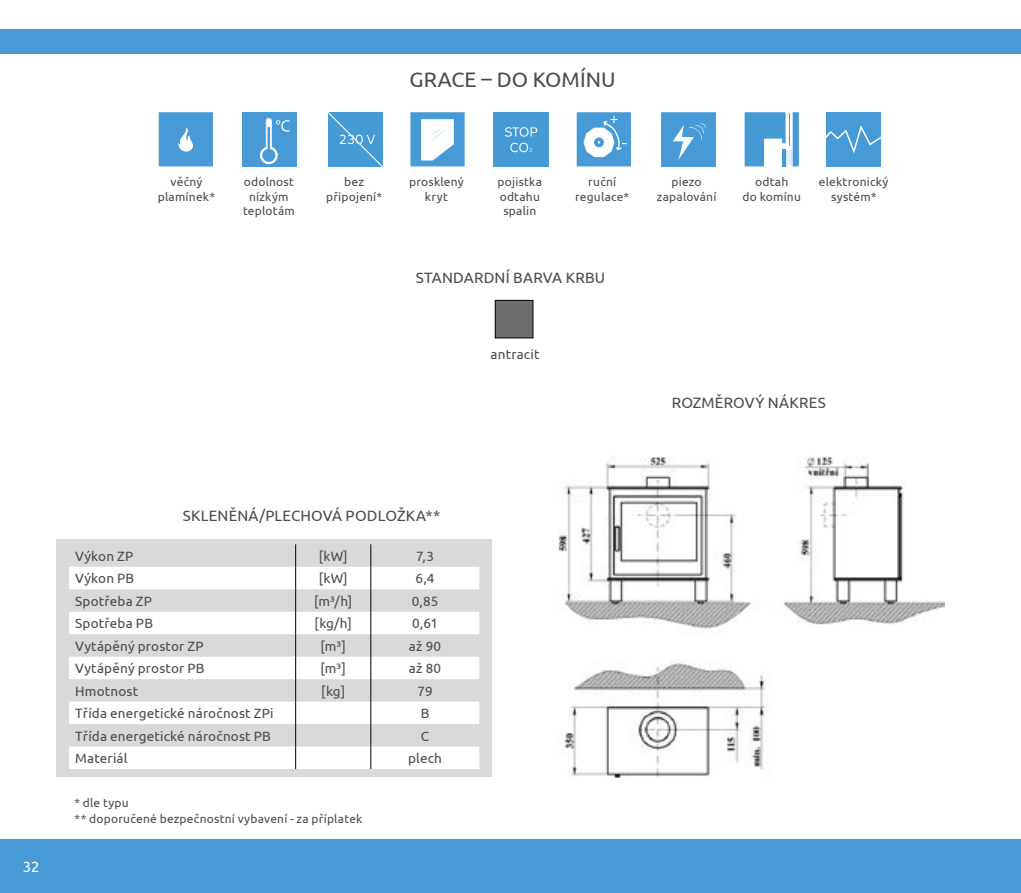
<style>
.page{position:relative;width:1021px;height:893px;background:#fff}
.page>*{position:absolute;margin:0;border:0;box-sizing:border-box;transform-origin:0 0}
.t1{font:21px "Ubuntu";letter-spacing:.005em;color:#4a4a49}
.t2{font:15px "Ubuntu";letter-spacing:.015em;color:#4a4a49}
.t3{font:15px "Ubuntu";color:#fff}
.t4{font:13.5px "Ubuntu";letter-spacing:.015em;color:#4a4a49}
.t5{font:12px/14.4px "Ubuntu";letter-spacing:.015em;color:#4a4a49;text-align:center}
</style>
<div class="page">
<div style="left:0;top:839px;width:1020px;height:54px;background:#479ad5"></div>
<div style="left:0;top:30px;width:1020px;height:24px;background:#479ad5"></div>
<div style="left:495px;top:300px;width:38px;height:38px;background:#6d6f71"></div>
<div style="left:495px;top:300px;width:38px;height:38px;border:1px solid #000"></div>
<img style="left:558px;top:456px;width:386px;height:321px">
<svg style="left:159px;top:112px;width:54px;height:54px;background:#53a0d7"></svg>
<svg style="left:661px;top:112px;width:54px;height:54px;background:#55a1d8"></svg>
<svg style="left:576px;top:112px;width:55px;height:54px"></svg>
<svg style="left:242px;top:112px;width:54px;height:54px;background:#57a2d8"></svg>
<svg style="left:328px;top:112px;width:54px;height:54px;background:#4f9fd6"></svg>
<svg style="left:410px;top:112px;width:54px;height:54px"></svg>
<svg style="left:744px;top:112px;width:54px;height:54px"></svg>
<svg style="left:494px;top:112px;width:54px;height:54px;background:#4e9ed6"></svg>
<div style="left:520px;top:144px;width:7px;height:7px;background:#459ad4;border-radius:50%"></div>
<div style="left:826px;top:112px;width:55px;height:54px;background:#479ad5"></div>
<svg style="left:826px;top:125px;width:55px;height:29px"></svg>
<div style="left:56px;top:539px;width:435px;height:237px;background:#d9d9d9"></div>
<svg style="left:69px;top:567px;width:410px;height:202px;fill:#fff"></svg>
<svg style="left:295px;top:544px;width:1px;height:225px"></svg>
<svg style="left:370px;top:544px;width:1px;height:225px"></svg>
<h1 class="t1" style="left:409px;top:67px;width:208px">GRACE – DO KOMÍNU</h1>
<p class="t5" style="left:158px;top:174px;width:59px">věčný plamínek*</p>
<p class="t5" style="left:243px;top:174px;width:53px">odolnost nízkým teplotám</p>
<p class="t5" style="left:326px;top:174px;width:58px">bez připojení*</p>
<p class="t5" style="left:409px;top:174px;width:56px">prosklený kryt</p>
<p class="t5" style="left:656px;top:174px;width:61px">piezo zapalování</p>
<p class="t5" style="left:497px;top:174px;width:46px">pojistka odtahu spalin</p>
<p class="t5" style="left:819px;top:174px;width:71px">elektronický systém*</p>
<p class="t5" style="left:575px;top:174px;width:56px">ruční regulace*</p>
<p class="t5" style="left:742px;top:174px;width:60px">odtah<br>do komínu</p>
<p class="t2" style="left:415px;top:269px;width:191px">STANDARDNÍ BARVA KRBU</p>
<p class="t4" style="left:490px;top:346px;width:50px">antracit</p>
<p class="t2" style="left:672px;top:394px;width:155px">ROZMĚROVÝ NÁKRES</p>
<p class="t3" style="left:23px;top:858px;width:18px">32</p>
<p class="t2" style="left:183px;top:507px;width:259px">SKLENĚNÁ/PLECHOVÁ PODLOŽKA**</p>
<p class="t4" style="left:75px;top:548px;width:60px">Výkon ZP</p>
<p class="t4" style="left:319px;top:548px;width:30px">[kW]</p>
<p class="t4" style="left:416px;top:548px;width:20px">7,3</p>
<p class="t4" style="left:75px;top:570px;width:61px">Výkon PB</p>
<p class="t4" style="left:319px;top:570px;width:30px">[kW]</p>
<p class="t4" style="left:415px;top:570px;width:20px">6,4</p>
<p class="t4" style="left:75px;top:593px;width:78px">Spotřeba ZP</p>
<p class="t4" style="left:314px;top:593px;width:40px">[m³/h]</p>
<p class="t4" style="left:412px;top:593px;width:28px">0,85</p>
<p class="t4" style="left:75px;top:615px;width:79px">Spotřeba PB</p>
<p class="t4" style="left:314px;top:615px;width:39px">[kg/h]</p>
<p class="t4" style="left:412px;top:615px;width:27px">0,61</p>
<p class="t4" style="left:75px;top:638px;width:130px">Vytápěný prostor ZP</p>
<p class="t4" style="left:320px;top:638px;width:27px">[m³]</p>
<p class="t4" style="left:409px;top:638px;width:34px">až 90</p>
<p class="t4" style="left:75px;top:660px;width:131px">Vytápěný prostor PB</p>
<p class="t4" style="left:320px;top:660px;width:27px">[m³]</p>
<p class="t4" style="left:409px;top:660px;width:34px">až 80</p>
<p class="t4" style="left:75px;top:683px;width:64px">Hmotnost</p>
<p class="t4" style="left:321px;top:683px;width:26px">[kg]</p>
<p class="t4" style="left:417px;top:683px;width:17px">79</p>
<p class="t4" style="left:75px;top:705px;width:200px">Třída energetické náročnost ZPi</p>
<p class="t4" style="left:421px;top:705px;width:10px">B</p>
<p class="t4" style="left:75px;top:728px;width:197px">Třída energetické náročnost PB</p>
<p class="t4" style="left:421px;top:728px;width:10px">C</p>
<p class="t4" style="left:75px;top:750px;width:54px">Materiál</p>
<p class="t4" style="left:408px;top:750px;width:35px">plech</p>
<p class="t5" style="left:74px;top:795px;width:56px">* dle typu</p>
<p class="t5" style="left:74px;top:811px;width:289px">** doporučené bezpečnostní vybavení - za příplatek</p>
</div>
